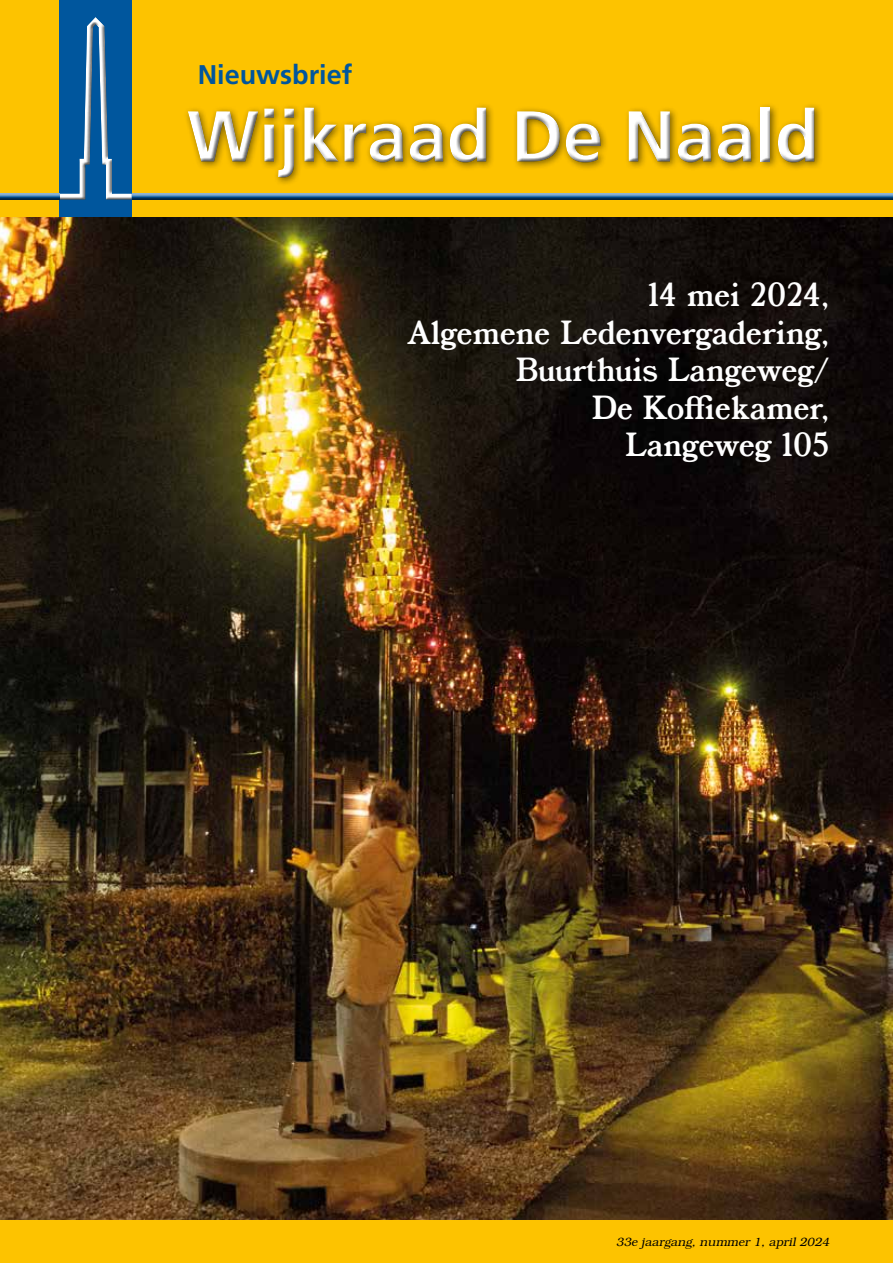
<style>
.page{position:relative;width:893px;height:1263px;background:#fff}
.page>*{position:absolute;margin:0;border:0;box-sizing:border-box;transform-origin:0 0}
.t1{font:700 72px "Frutiger LT Std";color:#fff}
.t2{font:30px/37.5px "Bookman JF Pro";color:#fff;text-align:right}
.t3{font:700 27px "Frutiger LT Std";color:#00569d}
.t4{font:italic 300 12px "Bookman ITC Std";color:#000}
</style>
<div class="page">
<img style="left:0;top:217px;width:893px;height:1003px">
<div style="left:0;top:0;width:893px;height:217px;background:#fdc300"></div>
<div style="left:60px;top:0;width:72px;height:217px;background:#00569d"></div>
<div style="left:0;top:14px;width:893px;height:187px;background:#fff;opacity:.75"></div>
<div style="left:0;top:22px;width:893px;height:181px;background:#000;opacity:.6"></div>
<div style="left:183px;top:103px;width:640px;height:84px;background:#fdc300"></div>
<div style="left:183px;top:103px;width:635px;height:77px;background:#fff;opacity:.75"></div>
<div style="left:194px;top:105px;width:625px;height:75px;background:#000;opacity:.6"></div>
<div style="left:0;top:1220px;width:893px;height:43px;background:#fdc300"></div>
<p class="t3" style="left:198px;top:59px;width:156px">Nieuwsbrief</p>
<h1 class="t1" style="left:187px;top:94px;width:634px">Wijkraad De Naald</h1>
<p class="t2" style="left:408px;top:277px;width:423px">14 mei 2024,<br>Algemene Ledenvergadering,<br>Buurthuis Langeweg/<br>De Koffiekamer,<br>Langeweg 105</p>
<p class="t4" style="left:616px;top:1235px;width:217px">33e j aargang, nummer 1, april 2024</p>
</div>
